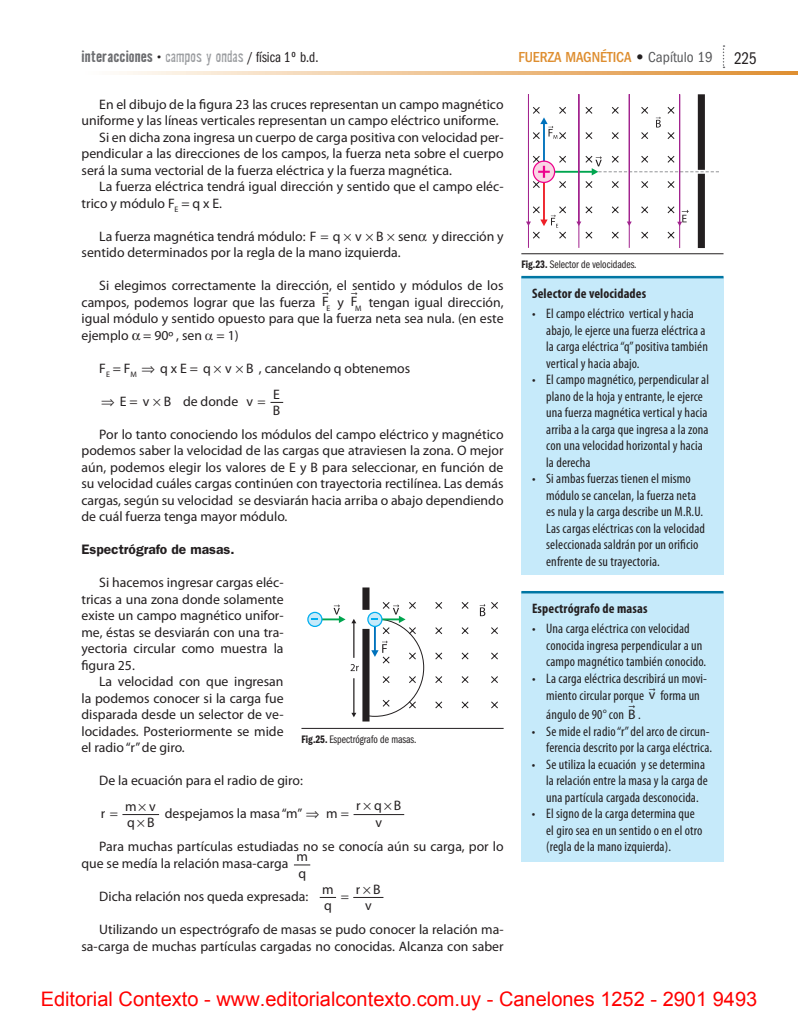
<style>
.page{position:relative;width:798px;height:1028px;background:#fff}
.page>*{position:absolute;margin:0;border:0;box-sizing:border-box;transform-origin:0 0}
.t1{font:20px "Arial";color:#f00}
.t2{font:700 15px "Badhouse";color:#6c6d70}
.t3{font:500 condensed 15px "ITC Franklin Gothic Std";color:#de8e30}
.t4{font:13.75px/16.5px "Myriad Pro";color:#231f20}
.t5{font:condensed 13.75px/16.5px "Myriad Pro";letter-spacing:.01em;color:#231f20}
.t6{font:700 condensed 13.75px "Myriad Pro";letter-spacing:.01em;color:#231f20}
.t7{font:600 13.75px "ITC Franklin Gothic Std";color:#231f20}
.t8{font:11.25px "ITC Franklin Gothic Std Bk Cp";color:#231f20}
.s1{font-weight:300;color:#231f20}
.s2{font-weight:300;color:#9d9fa2}
.s3{font-family:"ITC Franklin Gothic Std Bk Cp";font-weight:400;color:#231f20}
.s4{font-family:"ITC Franklin Gothic Std Hvy";font-weight:400;font-stretch:normal;color:#231f20}
.s5{font-weight:400;color:#57585a}
.s6{font-family:"ITC Franklin Gothic Std Bk Cp";font-weight:400;font-stretch:normal;font-size:17.5px;color:#231f20}
.s7{font-family:"ITC Franklin Gothic Std Dm Cp"}
.s8{font-stretch:normal}
</style>
<div class="page">
<svg style="left:119px;top:72px;width:678px;height:2px"></svg>
<svg style="left:722px;top:45px;width:2px;height:23px"></svg>
<hr style="left:122px;top:814px;width:37px;height:1px;background:#231f20">
<hr style="left:353px;top:814px;width:51px;height:1px;background:#231f20">
<svg style="left:294px;top:864px;width:16px;height:1px"></svg>
<hr style="left:353px;top:897px;width:30px;height:1px;background:#231f20">
<hr style="left:521px;top:253px;width:202px;height:1px;background:#231f20">
<hr style="left:301px;top:728px;width:202px;height:1px;background:#231f20">
<hr style="left:543px;top:172px;width:1px;height:50px;background:#ee2028">
<hr style="left:679px;top:94px;width:1px;height:154px;background:#a2238e">
<hr style="left:628px;top:94px;width:1px;height:154px;background:#a2238e">
<hr style="left:578px;top:94px;width:1px;height:154px;background:#a2238e">
<hr style="left:528px;top:94px;width:1px;height:154px;background:#a2238e">
<div style="left:697px;top:94px;width:7px;height:76px;background:#231f20"></div>
<div style="left:697px;top:174px;width:7px;height:74px;background:#231f20"></div>
<svg style="left:532px;top:106px;width:187px;height:82px"></svg>
<svg style="left:526px;top:206px;width:162px;height:33px"></svg>
<div style="left:362px;top:629px;width:7px;height:92px;background:#231f20"></div>
<div style="left:362px;top:587px;width:7px;height:23px;background:#231f20"></div>
<svg style="left:350px;top:664px;width:8px;height:7px"></svg>
<hr style="left:353px;top:678px;width:1px;height:36px;background:#231f20">
<svg style="left:351px;top:713px;width:5px;height:4px"></svg>
<hr style="left:353px;top:621px;width:1px;height:37px;background:#231f20">
<svg style="left:351px;top:619px;width:5px;height:4px"></svg>
<svg style="left:365px;top:601px;width:133px;height:115px"></svg>
<hr style="left:315px;top:618px;width:26px;height:2px;background:#00a54f">
<svg style="left:333px;top:604px;width:12px;height:19px"></svg>
<svg style="left:308px;top:612px;width:14px;height:14px"></svg>
<div style="left:307px;top:612px;width:15px;height:15px;border:1px solid #00aeef;border-radius:50%"></div>
<div style="left:521px;top:277px;width:202px;height:298px;background:#c6eafa"></div>
<hr style="left:521px;top:276px;width:202px;height:2px;background:#0076a3">
<div style="left:521px;top:592px;width:202px;height:269px;background:#c6eafa"></div>
<hr style="left:521px;top:591px;width:202px;height:2px;background:#0076a3">
<svg style="left:270px;top:401px;width:13px;height:2px"></svg>
<svg style="left:319px;top:896px;width:18px;height:2px"></svg>
<p class="t2" style="left:82px;top:46px;width:238px">interacciones <span class="s1">•</span> <span class="s2">campos y ondas</span> <span class="s3">/ física 1º b.d.</span></p>
<p class="t3" style="left:518px;top:49px;width:239px">FUERZA MAGNÉTICA <span class="s4">•</span> <span class="s5">Capítulo 19</span> <span class="s6">225</span></p>
<p class="t4" style="left:99px;top:96px;width:405px">En el dibujo de la figura 23 las cruces representan un campo magnético</p>
<p class="t4" style="left:81px;top:113px;width:418px">uniforme y las líneas verticales representan un campo eléctrico uniforme.</p>
<p class="t4" style="left:99px;top:129px;width:405px">Si en dicha zona ingresa un cuerpo de carga positiva con velocidad per-</p>
<p class="t4" style="left:81px;top:146px;width:423px">pendicular a las direcciones de los campos, la fuerza neta sobre el cuerpo</p>
<p class="t4" style="left:82px;top:162px;width:371px">será la suma vectorial de la fuerza eléctrica y la fuerza magnética.</p>
<p class="t4" style="left:99px;top:179px;width:405px">La fuerza eléctrica tendrá igual dirección y sentido que el campo eléc-</p>
<p class="t4" style="left:82px;top:195px;width:142px">trico y módulo F<sub>E</sub> = q x E.</p>
<p class="t4" style="left:81px;top:228px;width:423px;text-indent:18px">La fuerza magnética tendrá módulo: F q v B sen y dirección y sentido determinados por la regla de la mano izquierda.</p>
<p class="t4" style="left:81px;top:278px;width:423px;text-align:justify;text-indent:18px">Si elegimos correctamente la dirección, el sentido y módulos de los campos, podemos lograr que las fuerza F<sub>E</sub> y F<sub>M</sub> tengan igual dirección, igual módulo y sentido opuesto para que la fuerza neta sea nula. (en este ejemplo = 90º , sen = 1)</p>
<p class="t4" style="left:99px;top:360px;width:312px">F<sub>E</sub> = F<sub>M</sub> ⇒ q x E = q v B , cancelando q obtenemos</p>
<p class="t4" style="left:101px;top:393px;width:153px">⇒ E= v B dedonde v</p>
<p class="t4" style="left:273px;top:386px;width:9px">E<br>B</p>
<p class="t4" style="left:81px;top:426px;width:423px;text-align:justify;text-indent:18px">Por lo tanto conociendo los módulos del campo eléctrico y magnético podemos saber la velocidad de las cargas que atraviesen la zona. O mejor aún, podemos elegir los valores de E y B para seleccionar, en función de su velocidad cuáles cargas continúen con trayectoria rectilínea. Las demás cargas, según su velocidad se desviarán hacia arriba o abajo dependiendo de cuál fuerza tenga mayor módulo.</p>
<p class="t7" style="left:81px;top:541px;width:154px">Espectrógrafo de masas.</p>
<p class="t4" style="left:81px;top:575px;width:204px;text-align:justify;text-indent:18px">Si hacemos ingresar cargas eléc&shy;tricas a una zona donde solamente existe un campo magnético unifor&shy;me, éstas se desviarán con una tra&shy;yectoria circular como muestra la figura 25.</p>
<p class="t4" style="left:81px;top:674px;width:203px;text-align:justify;text-indent:18px">La velocidad con que ingresan la podemos conocer si la carga fue disparada desde un selector de ve&shy;locidades. Posteriormente se mide el radio“r”de giro.</p>
<p class="t4" style="left:99px;top:773px;width:205px">De la ecuación para el radio de giro:</p>
<p class="t4" style="left:101px;top:805px;width:6px">r</p>
<p class="t4" style="left:125px;top:798px;width:32px">m v q B</p>
<p class="t4" style="left:165px;top:806px;width:174px">despejamos la masa “m” ⇒ m</p>
<p class="t4" style="left:356px;top:797px;width:47px;line-height:17.5px;text-align:center">rqB v</p>
<p class="t4" style="left:81px;top:839px;width:423px;text-indent:18px">Para muchas partículas estudiadas no se conocía aún su carga, por lo que se medía la relación masa-carga</p>
<p class="t8" style="left:521px;top:258px;width:117px"><span class="s7">Fig.23.</span> Selector de velocidades.</p>
<p class="t6" style="left:531px;top:286px;width:116px">Selector de velocidades</p>
<p class="t5" style="left:546px;top:306px;width:163px;text-indent:-14px">• El campo eléctrico vertical y hacia abajo, le ejerce una fuerza eléctrica a la carga eléctrica “q” positiva también vertical y hacia abajo.</p>
<p class="t5" style="left:546px;top:372px;width:164px;text-indent:-14px">• El campo magnético, perpendicular al plano de la hoja y entrante, le ejerce una fuerza magnética vertical y hacia arriba a la carga que ingresa a la zona con una velocidad horizontal y hacia la derecha</p>
<p class="t5" style="left:546px;top:471px;width:160px;text-indent:-14px">• Si ambas fuerzas tienen el mismo módulo se cancelan, la fuerza neta es nula y la carga describe un M.R.U.<br>Las cargas eléctricas con la velocidad seleccionada saldrán por un orificio enfrente de su trayectoria.</p>
<p class="t6" style="left:531px;top:601px;width:117px">Espectrógrafo de masas</p>
<p class="t5" style="left:546px;top:620px;width:161px;text-indent:-14px">• Una carga eléctrica con velocidad conocida ingresa perpendicular a un campo magnético también conocido.</p>
<p class="t5" style="left:531px;top:670px;width:176px;line-height:17.2px;text-align:center">• La carga eléctrica describirá un movi&shy;miento circular porque <span class="s8">v</span> forma un</p>
<p class="t5" style="left:546px;top:706px;width:96px">ángulo de 90° con <span class="s8">B</span> .</p>
<p class="t5" style="left:531px;top:723px;width:182px;text-align:right">• Se mide el radio “r” del arco de circun&shy;ferencia descrito por la carga eléctrica.</p>
<p class="t5" style="left:546px;top:756px;width:163px;text-indent:-14px">• Se utiliza la ecuación y se determina la relación entre la masa y la carga de una partícula cargada desconocida.</p>
<p class="t5" style="left:546px;top:805px;width:158px;text-indent:-14px">• El signo de la carga determina que el giro sea en un sentido o en el otro (regla de la mano izquierda).</p>
<p class="t8" style="left:301px;top:733px;width:116px"><span class="s7">Fig.25.</span> Espectrógrafo de masas.</p>
<p class="t4" style="left:296px;top:848px;width:13px">m q</p>
<p class="t4" style="left:99px;top:888px;width:210px">Dicha relación nos queda expresada:</p>
<p class="t4" style="left:322px;top:880px;width:13px">m q</p>
<p class="t4" style="left:356px;top:880px;width:26px;text-align:center">r B v</p>
<p class="t4" style="left:81px;top:921px;width:423px;text-align:right">Utilizando un espectrógrafo de masas se pudo conocer la relación ma&shy;sa-carga de muchas partículas cargadas no conocidas. Alcanza con saber</p>
<h1 class="t1" style="left:41px;top:986px;width:717px">Editorial Contexto - www.editorialcontexto.com.uy - Canelones 1252 - 2901 9493</h1>
</div>
